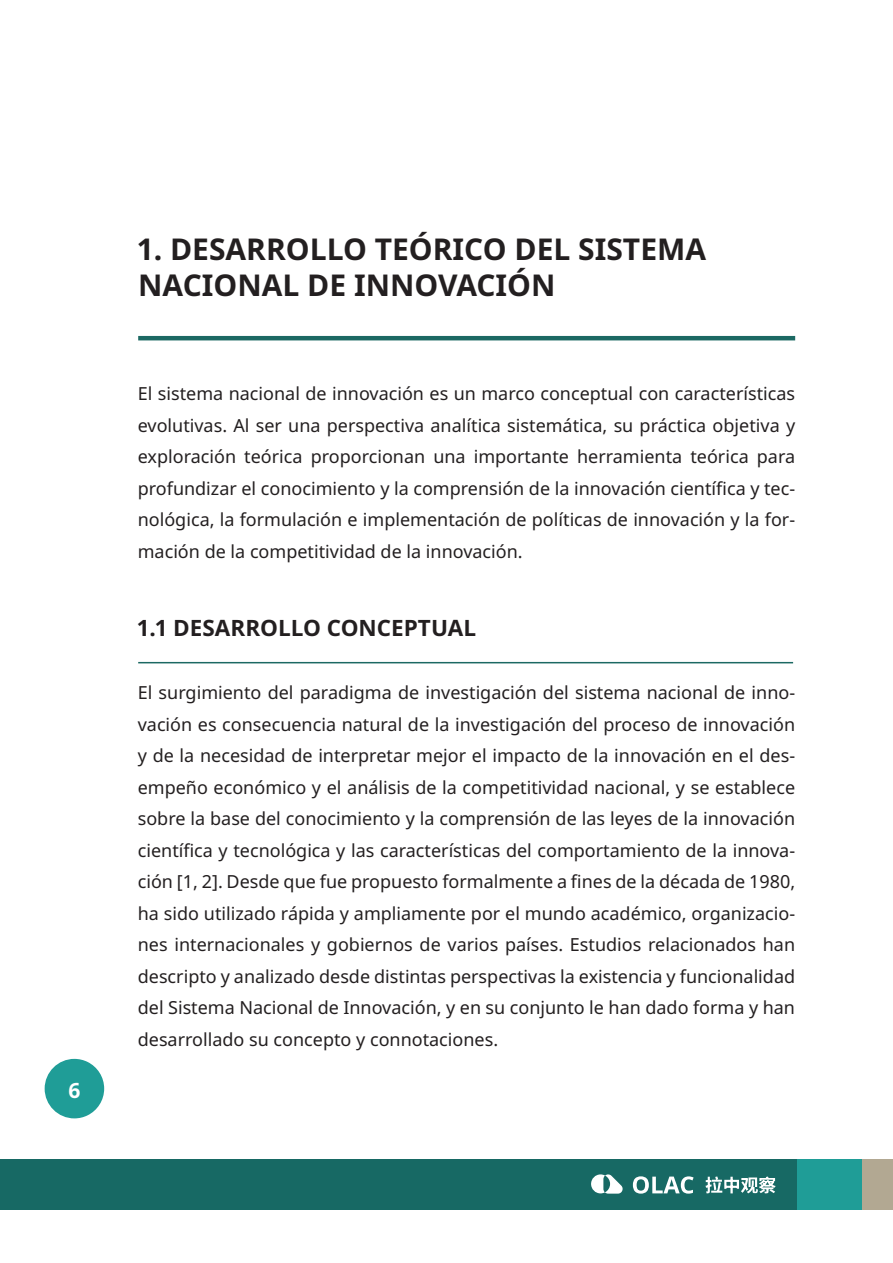
<style>
.page{position:relative;width:893px;height:1263px;background:#fff}
.page>*{position:absolute;margin:0;border:0;box-sizing:border-box;transform-origin:0 0}
.t1{font:700 30px "Noto Sans";color:#231f20}
.t2{font:700 22.5px "Noto Sans";color:#231f20}
.t3{font:700 21px "Noto Sans";color:#fff}
.t4{font:18px/31.5px "Noto Sans";color:#231f20;text-align:justify}
</style>
<div class="page">
<div style="left:0;top:1159px;width:863px;height:50px;background:#176964"></div>
<div style="left:797px;top:1159px;width:66px;height:50px;background:#1f9d97"></div>
<div style="left:863px;top:1159px;width:30px;height:50px;background:#b2a892"></div>
<svg style="left:633px;top:1176px;width:61px;height:17px"></svg>
<svg style="left:591px;top:1174px;width:32px;height:19px"></svg>
<svg style="left:705px;top:1176px;width:71px;height:17px"></svg>
<svg style="left:45px;top:1059px;width:59px;height:59px"></svg>
<hr style="left:138px;top:336px;width:657px;height:4px;background:#1c6963">
<hr style="left:138px;top:662px;width:655px;height:1px;background:#1c6963">
<p class="t3" style="left:68px;top:1075px;width:14px">6</p>
<p class="t1" style="left:138px;top:227px;width:569px">1. DESARROLLO TEÓRICO DEL SISTEMA</p>
<p class="t1" style="left:138px;top:263px;width:419px">NACIONAL DE INNOVACIÓN</p>
<p class="t4" style="left:138px;top:378px;width:659px">El sistema nacional de innovación es un marco conceptual con características evolutivas. Al ser una perspectiva analítica sistemática, su práctica objetiva y exploración teórica proporcionan una importante herramienta teórica para profundizar el conocimiento y la comprensión de la innovación científica y tec&shy;nológica, la formulación e implementación de políticas de innovación y la for&shy;mación de la competitividad de la innovación.</p>
<p class="t2" style="left:138px;top:612px;width:340px">1.1 DESARROLLO CONCEPTUAL</p>
<p class="t4" style="left:138px;top:678px;width:659px">El surgimiento del paradigma de investigación del sistema nacional de inno&shy;vación es consecuencia natural de la investigación del proceso de innovación y de la necesidad de interpretar mejor el impacto de la innovación en el des&shy;empeño económico y el análisis de la competitividad nacional, y se establece sobre la base del conocimiento y la comprensión de las leyes de la innovación científica y tecnológica y las características del comportamiento de la innova&shy;ción [1, 2]. Desde que fue propuesto formalmente a fines de la década de 1980, ha sido utilizado rápida y ampliamente por el mundo académico, organizacio&shy;nes internacionales y gobiernos de varios países. Estudios relacionados han descripto y analizado desde distintas perspectivas la existencia y funcionalidad del Sistema Nacional de Innovación, y en su conjunto le han dado forma y han desarrollado su concepto y connotaciones.</p>
</div>
